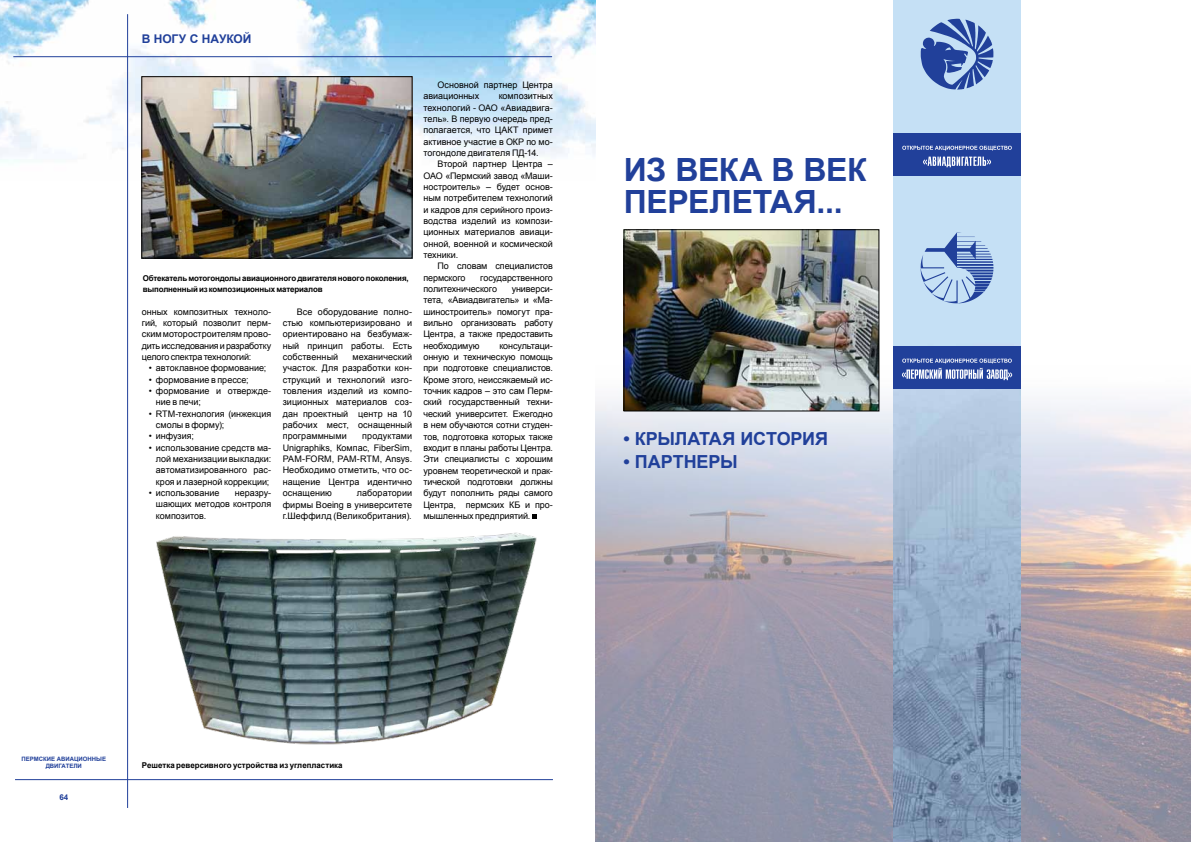
<style>
.page{position:relative;width:1191px;height:842px;background:#fff}
.page>*{position:absolute;margin:0;border:0;box-sizing:border-box;transform-origin:0 0}
.t1{font:700 32px/32px "Arial";letter-spacing:-.01em;color:#21409a}
.t2{font:700 18px "Arial";color:#21409a}
.t3{font:700 12px "Arial";letter-spacing:-.005em;color:#21409a}
.t4{font:9px/11.3px "Arial";color:#000;text-align:justify}
.t5{font:700 8px/11.3px "Arial";letter-spacing:-.015em;color:#000}
.t6{font:700 8px "Arial";color:#21409a}
.t7{font:700 6px/7.2px "Arial";color:#21409a;text-align:center}
</style>
<div class="page">
<img style="left:0;top:0;width:595px;height:180px">
<img style="left:595px;top:366px;width:596px;height:476px">
<hr style="left:127px;top:14px;width:1px;height:794px;background:#21409a">
<hr style="left:15px;top:779px;width:538px;height:1px;background:#21409a">
<hr style="left:13px;top:57px;width:539px;height:1px;background:#21409a">
<img style="left:893px;top:0;width:127px;height:842px">
<svg style="left:920px;top:232px;width:73px;height:71px;background:#99b5dc"></svg>
<svg style="left:920px;top:19px;width:73px;height:71px;background:#6d8ac4"></svg>
<div style="left:893px;top:133px;width:127px;height:43px;background:#21409a"></div>
<svg style="left:902px;top:146px;width:109px;height:5px"></svg>
<svg style="left:923px;top:157px;width:68px;height:10px"></svg>
<div style="left:893px;top:346px;width:127px;height:43px;background:#21409a"></div>
<svg style="left:902px;top:359px;width:110px;height:21px"></svg>
<img style="left:626px;top:232px;width:251px;height:177px">
<div style="left:624px;top:230px;width:255px;height:181px;border:1px solid #000"></div>
<img style="left:144px;top:79px;width:266px;height:177px">
<div style="left:142px;top:77px;width:270px;height:181px;border:1px solid #000"></div>
<img style="left:156px;top:532px;width:381px;height:213px">
<svg style="left:532px;top:514px;width:4px;height:5px"></svg>
<h3 class="t3" style="left:142px;top:30px;width:111px">в ногу с наукой</h3>
<p class="t5" style="left:143px;top:272px;width:267px">Обтекатель мотогондолы авиационного двигателя нового поколения, выполненный из композиционных материалов</p>
<p class="t4" style="left:142px;top:306px;width:131px">онных композитных техноло&shy;гий, который позволит перм&shy;ским моторостроителям прово&shy;дить исследования и разработку целого спектра технологий:</p>
<p class="t4" style="left:149px;top:363px;width:119px">• автоклавное формование;</p>
<p class="t4" style="left:149px;top:374px;width:101px">• формование в прессе;</p>
<p class="t4" style="left:156px;top:385px;width:117px;text-indent:-7px">• формование и отвержде&shy;ние в печи;</p>
<p class="t4" style="left:156px;top:408px;width:117px;text-indent:-7px">• RTM-технология (инжекция смолы в форму);</p>
<p class="t4" style="left:149px;top:431px;width:47px">• инфузия;</p>
<p class="t4" style="left:156px;top:442px;width:117px;text-indent:-7px">• использование средств ма&shy;лой механизации выкладки: автоматизированного рас&shy;кроя и лазерной коррекции;</p>
<p class="t4" style="left:149px;top:487px;width:72px">• использование</p>
<p class="t4" style="left:156px;top:487px;width:117px;text-indent:79px">неразру&shy;шающих методов контроля композитов.</p>
<p class="t4" style="left:283px;top:306px;width:131px;text-indent:14px">Все оборудование полно&shy;стью компьютеризировано и ориентировано на безбумаж&shy;ный принцип работы. Есть собственный</p>
<p class="t4" style="left:283px;top:351px;width:131px;text-indent:70px">механический участок. Для разработки кон&shy;струкций и технологий изго&shy;товления изделий из компо&shy;зиционных материалов соз&shy;дан проектный центр на 10 рабочих мест, оснащенный программными</p>
<p class="t4" style="left:283px;top:431px;width:131px;text-indent:80px">продуктами Unigraphiks, Компас, FiberSim, PAM-FORM, PAM-RTM, Ansys.<br>Необходимо отметить, что ос&shy;нащение Центра идентично оснащению</p>
<p class="t4" style="left:283px;top:487px;width:131px;text-indent:74px">лаборатории фирмы Boeing в университете г.Шеффилд (Великобритания).</p>
<p class="t4" style="left:423px;top:79px;width:131px;text-indent:14px">Основной партнер Центра авиационных</p>
<p class="t4" style="left:423px;top:91px;width:131px;text-indent:75px">композитных технологий - ОАО «Авиадвига&shy;тель». В первую очередь пред&shy;полагается, что ЦАКТ примет активное участие в ОКР по мо&shy;тогондоле двигателя ПД-14.</p>
<p class="t4" style="left:423px;top:159px;width:131px;text-indent:14px">Второй партнер Центра – ОАО «Пермский завод «Маши&shy;ностроитель» – будет основ&shy;ным потребителем технологий и кадров для серийного произ&shy;водства изделий из компози&shy;ционных материалов авиаци&shy;онной, военной и космической техники.</p>
<p class="t4" style="left:423px;top:261px;width:131px;text-indent:14px">По словам специалистов пермского</p>
<p class="t4" style="left:423px;top:272px;width:131px;text-indent:57px">государственного политехнического</p>
<p class="t4" style="left:423px;top:283px;width:131px;text-indent:88px">универси&shy;тета, «Авиадвигатель» и «Ма&shy;шиностроитель» помогут пра&shy;вильно организовать работу Центра, а также предоставить необходимую</p>
<p class="t4" style="left:423px;top:340px;width:131px;text-indent:76px">консультаци&shy;онную и техническую помощь при подготовке специалистов.<br>Кроме этого, неиссякаемый ис&shy;точник кадров – это сам Перм&shy;ский государственный техни&shy;ческий университет. Ежегодно в нем обучаются сотни студен&shy;тов, подготовка которых также входит в планы работы Центра.<br>Эти специалисты с хорошим уровнем теоретической и прак&shy;тической подготовки должны будут пополнить ряды самого Центра, пермских КБ и про&shy;мышленных предприятий.</p>
<h1 class="t1" style="left:624px;top:154px;width:244px">из века в век перелетая...</h1>
<h2 class="t2" style="left:623px;top:427px;width:206px">• крылатая история</h2>
<h2 class="t2" style="left:623px;top:450px;width:116px">• партнеры</h2>
<p class="t7" style="left:22px;top:755px;width:86px">Пермские авиационные двигатели</p>
<p class="t6" style="left:59px;top:791px;width:10px">64</p>
<p class="t5" style="left:142px;top:760px;width:202px">Решетка реверсивного устройства из углепластика</p>
</div>
